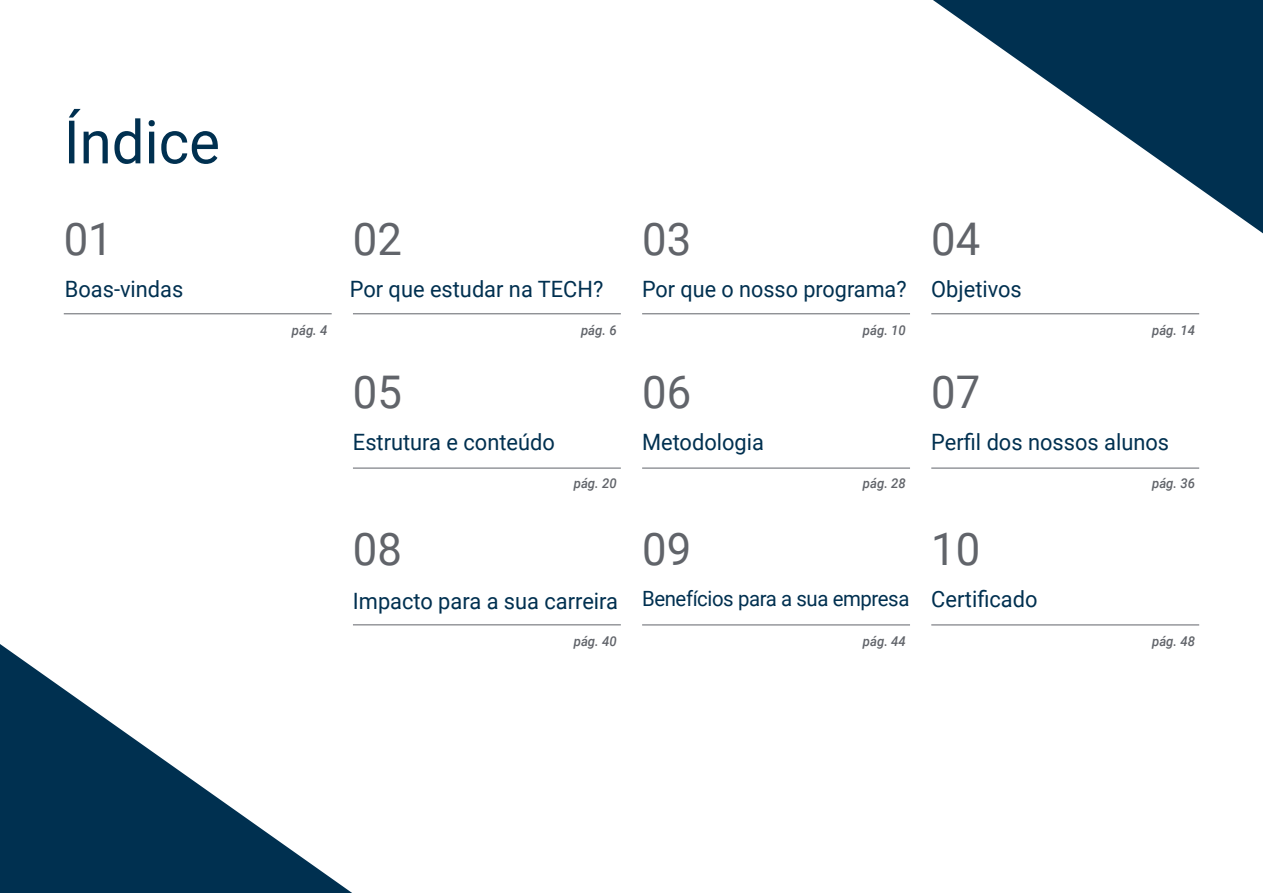
<style>
.page{position:relative;width:1263px;height:893px;background:#fff}
.page>*{position:absolute;margin:0;border:0;box-sizing:border-box;transform-origin:0 0}
.t1{font:60px "Roboto";color:#003050}
.t2{font:45px "Roboto";color:#61646a}
.t3{font:22.5px "Roboto";color:#003050}
.t4{font:22.5px "Roboto";color:#003050;scale:.96 1}
.t5{font:21px "Roboto";letter-spacing:-.02em;color:#003050}
.t6{font:italic 500 13.5px "Roboto";color:#61646a}
.s1{font-size:22.5px}
</style>
<div class="page">
<hr style="left:64px;top:313px;width:268px;height:1px;background:#61646a">
<hr style="left:353px;top:468px;width:268px;height:1px;background:#61646a">
<hr style="left:353px;top:313px;width:268px;height:1px;background:#61646a">
<hr style="left:642px;top:468px;width:268px;height:1px;background:#61646a">
<hr style="left:353px;top:624px;width:268px;height:1px;background:#61646a">
<hr style="left:642px;top:624px;width:268px;height:1px;background:#61646a">
<hr style="left:931px;top:624px;width:268px;height:1px;background:#61646a">
<hr style="left:642px;top:313px;width:268px;height:1px;background:#61646a">
<hr style="left:931px;top:468px;width:268px;height:1px;background:#61646a">
<hr style="left:931px;top:313px;width:268px;height:1px;background:#61646a">
<svg style="left:0;top:644px;width:352px;height:249px"></svg>
<svg style="left:933px;top:0;width:330px;height:233px"></svg>
<h1 class="t1" style="left:64px;top:100px;width:158px">Índice</h1>
<h2 class="t2" style="left:64px;top:207px;width:51px">01</h2>
<h2 class="t2" style="left:353px;top:207px;width:51px">02</h2>
<h2 class="t2" style="left:642px;top:207px;width:51px">03</h2>
<h2 class="t2" style="left:931px;top:207px;width:51px">04</h2>
<p class="t3" style="left:65px;top:273px;width:120px">Boas-vindas</p>
<p class="t3" style="left:931px;top:273px;width:92px">Objetivos</p>
<p class="t3" style="left:350px;top:273px;width:255px">Por que estudar na TECH?</p>
<p class="t4" style="left:642px;top:273px;width:277px">Por que o nosso programa?</p>
<p class="t6" style="left:292px;top:321px;width:37px">pág. 4</p>
<h2 class="t2" style="left:353px;top:361px;width:51px">05</h2>
<p class="t6" style="left:581px;top:321px;width:37px">pág. 6</p>
<h2 class="t2" style="left:642px;top:361px;width:51px">06</h2>
<p class="t6" style="left:863px;top:321px;width:44px">pág. 10</p>
<h2 class="t2" style="left:931px;top:361px;width:51px">07</h2>
<p class="t6" style="left:1152px;top:321px;width:44px">pág. 14</p>
<p class="t3" style="left:353px;top:426px;width:203px">Estrutura e conteúdo</p>
<p class="t6" style="left:574px;top:474px;width:44px">pág. 20</p>
<p class="t3" style="left:642px;top:426px;width:123px">Metodologia</p>
<p class="t3" style="left:931px;top:426px;width:239px">Perfil dos nossos alunos</p>
<p class="t6" style="left:863px;top:474px;width:44px">pág. 28</p>
<p class="t6" style="left:1152px;top:474px;width:44px">pág. 36</p>
<h2 class="t2" style="left:353px;top:517px;width:51px">08</h2>
<h2 class="t2" style="left:642px;top:518px;width:51px">09</h2>
<h2 class="t2" style="left:931px;top:518px;width:51px">10</h2>
<p class="t3" style="left:353px;top:585px;width:267px">Impacto para a sua carreira</p>
<p class="t5" style="left:642px;top:584px;width:397px">Benefícios para a sua empresa <span class="s1">Certificado</span></p>
<p class="t6" style="left:574px;top:632px;width:44px">pág. 40</p>
<p class="t6" style="left:863px;top:632px;width:44px">pág. 44</p>
<p class="t6" style="left:1152px;top:632px;width:44px">pág. 48</p>
</div>
